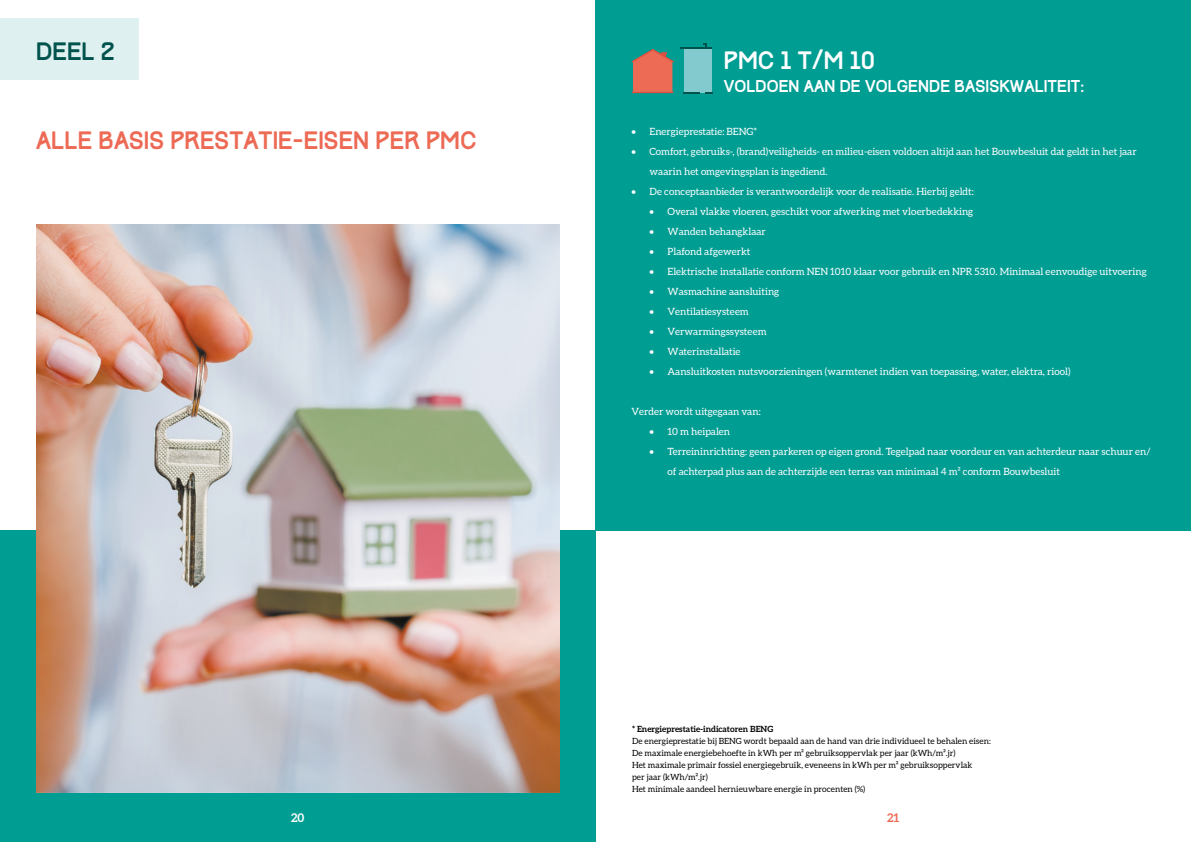
<style>
.page{position:relative;width:1191px;height:842px;background:#fff}
.page>*{position:absolute;margin:0;border:0;box-sizing:border-box;transform-origin:0 0}
.t1{font:22px "Track";color:#ed6a55}
.t2{font:22px "Track";color:#fff}
.t3{font:22px "Track";color:#00534d}
.t4{font:15px "Track";color:#fff}
.t5{font:700 12px "Aleo";color:#fff}
.t6{font:700 12px "Aleo";color:#ed6a55}
.t7{font:10px/20px "Aleo";color:#fff}
.t8{font:8.5px/12px "Aleo";color:#000}
.t9{font:700 8.5px "Aleo";color:#000}
</style>
<div class="page">
<div style="left:0;top:531px;width:595px;height:311px;background:#009d93"></div>
<div style="left:595px;top:0;width:596px;height:531px;background:#009d93"></div>
<hr style="left:632px;top:91px;width:41px;height:2px;background:#df4f41">
<svg style="left:631px;top:49px;width:43px;height:43px"></svg>
<div style="left:684px;top:49px;width:27px;height:44px;background:#82cacd"></div>
<hr style="left:680px;top:47px;width:31px;height:2px;background:#00534d">
<svg style="left:683px;top:92px;width:29px;height:1px"></svg>
<div style="left:0;top:19px;width:139px;height:61px;background:#dff0f1"></div>
<img style="left:36px;top:224px;width:523px;height:568px">
<h1 class="t3" style="left:36px;top:37px;width:80px">DEEL 2</h1>
<h1 class="t1" style="left:36px;top:126px;width:442px">ALLE BASIS PRESTATIE-EISEN PER PMC</h1>
<h1 class="t2" style="left:724px;top:46px;width:153px">PMC 1 T/M 10</h1>
<h2 class="t4" style="left:724px;top:76px;width:362px">VOLDOEN AAN DE VOLGENDE BASISKWALITEIT:</h2>
<p class="t7" style="left:631px;top:121px;width:127px">• Energieprestatie: BENG*</p>
<p class="t7" style="left:649px;top:141px;width:489px;text-indent:-18px">• Comfort, gebruiks-, (brand)veiligheids- en milieu-eisen voldoen altijd aan het Bouwbesluit dat geldt in het jaar waarin het omgevingsplan is ingediend.</p>
<p class="t7" style="left:631px;top:181px;width:344px">• De conceptaanbieder is verantwoordelijk voor de realisatie. Hierbij geldt:</p>
<p class="t7" style="left:649px;top:201px;width:325px">• Overal vlakke vloeren, geschikt voor afwerking met vloerbedekking</p>
<p class="t7" style="left:649px;top:221px;width:118px">• Wanden behangklaar</p>
<p class="t7" style="left:649px;top:241px;width:102px">• Plafond afgewerkt</p>
<p class="t7" style="left:649px;top:261px;width:499px">• Elektrische installatie conform NEN 1010 klaar voor gebruik en NPR 5310. Minimaal eenvoudige uitvoering</p>
<p class="t7" style="left:649px;top:281px;width:131px">• Wasmachine aansluiting</p>
<p class="t7" style="left:649px;top:301px;width:101px">• Ventilatiesysteem</p>
<p class="t7" style="left:649px;top:321px;width:119px">• Verwarmingssysteem</p>
<p class="t7" style="left:649px;top:341px;width:93px">• Waterinstallatie</p>
<p class="t7" style="left:649px;top:361px;width:422px">• Aansluitkosten nutsvoorzieningen (warmtenet indien van toepassing, water, elektra, riool)</p>
<p class="t7" style="left:631px;top:401px;width:131px">Verder wordt uitgegaan van:</p>
<p class="t7" style="left:649px;top:421px;width:82px">• 10 m heipalen</p>
<p class="t7" style="left:667px;top:441px;width:484px;text-indent:-18px">• Terreininrichting: geen parkeren op eigen grond. Tegelpad naar voordeur en van achterdeur naar schuur en/ of achterpad plus aan de achterzijde een terras van minimaal 4 m² conform Bouwbesluit</p>
<p class="t9" style="left:632px;top:724px;width:142px">* Energieprestatie-indicatoren BENG</p>
<p class="t8" style="left:632px;top:735px;width:360px">De energieprestatie bij BENG wordt bepaald aan de hand van drie individueel te behalen eisen:<br>De maximale energiebehoefte in kWh per m² gebruiksoppervlak per jaar (kWh/m².jr)<br>Het maximale primair fossiel energiegebruik, eveneens in kWh per m² gebruiksoppervlak<br>per jaar (kWh/m².jr)<br>Het minimale aandeel hernieuwbare energie in procenten (%)</p>
<p class="t5" style="left:291px;top:811px;width:15px">20</p>
<p class="t6" style="left:887px;top:811px;width:14px">21</p>
</div>
